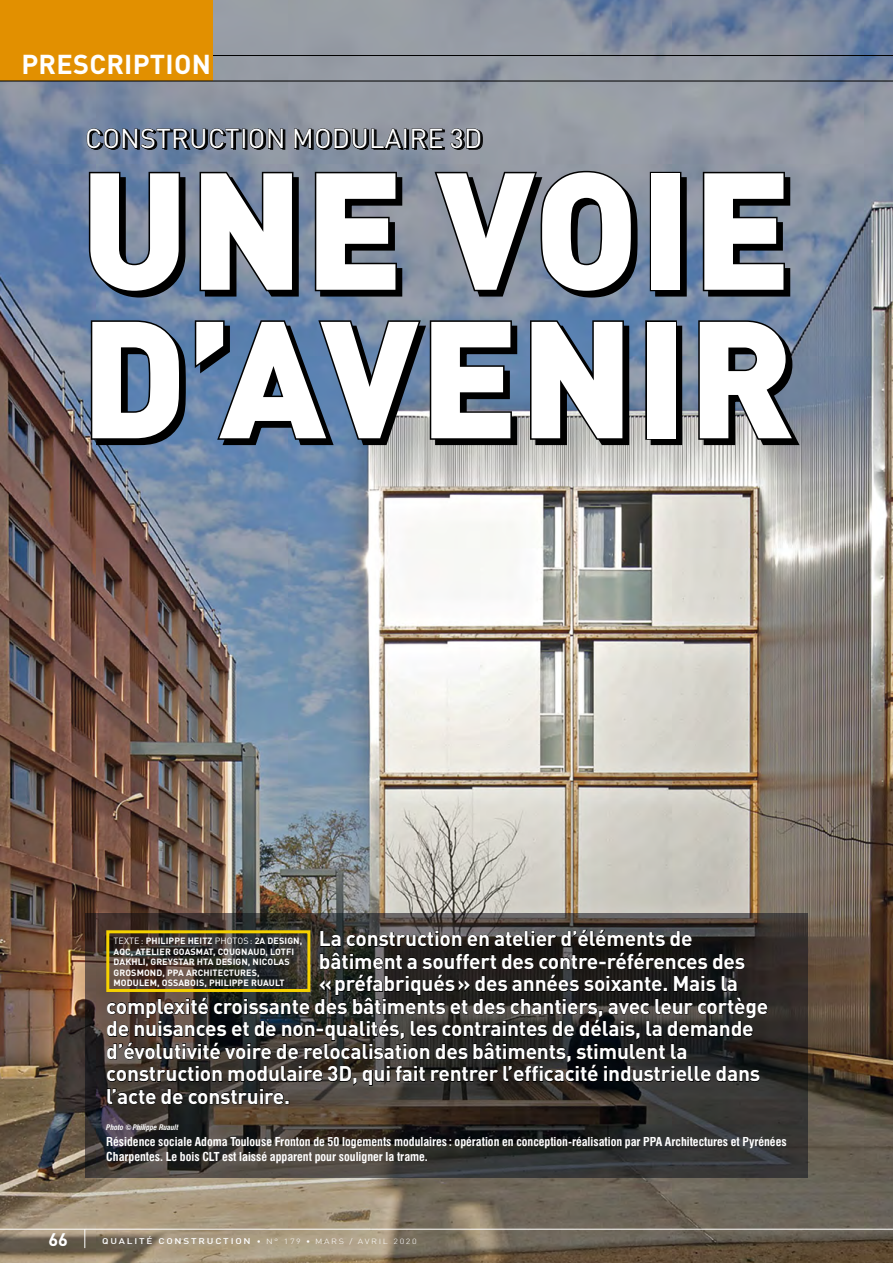
<style>
.page{position:relative;width:893px;height:1263px;background:#fff}
.page>*{position:absolute;margin:0;border:0;box-sizing:border-box;transform-origin:0 0}
.t1{font:900 163.5px/148.5px "DINOT";letter-spacing:.005em;color:#fff}
.t2{font:27px "DINOT";letter-spacing:.01em;color:#fff}
.t3{font:700 27px "DINOT";letter-spacing:.01em;color:#fff}
.t4{font:700 21px "DINOT";letter-spacing:-.01em;color:#fff}
.t5{font:700 18px "DINOT";color:#fff}
.t6{font:700 condensed 12px/15px "Swiss 721 BT";color:#fff}
.t7{font:700 9px/10.5px "DINOT";letter-spacing:.01em;color:#fff}
.t8{font:300 7.5px "DINOT";letter-spacing:.18em;color:#fff}
.t9{font:italic 700 condensed 7.5px "Swiss 721 BT";color:#fff}
.s1{font-weight:400}
.s2{font-weight:500;font-size:8.25px}
</style>
<div class="page">
<img style="left:0;top:0;width:893px;height:1263px">
<svg style="left:85px;top:1230px;width:1px;height:18px"></svg>
<hr style="left:0;top:1229px;width:893px;height:1px;background:#fff">
<hr style="left:0;top:55px;width:893px;height:1px;background:#000">
<div style="left:0;top:0;width:213px;height:81px;background:#e29000"></div>
<hr style="left:0;top:81px;width:893px;height:1px;background:#000">
<img style="left:85px;top:914px;width:723px;height:264px">
<div style="left:406px;top:130px;width:3px;height:20px;border:1px solid #000"></div>
<div style="left:655px;top:177px;width:32px;height:120px;border:3px solid #000"></div>
<div style="left:651px;top:326px;width:31px;height:119px;border:3px solid #000"></div>
<svg style="left:86px;top:128px;width:156px;height:22px;background:#475162"></svg>
<div style="left:242px;top:129px;width:3px;height:20px;border:1px solid #000"></div>
<svg style="left:249px;top:128px;width:37px;height:22px"></svg>
<svg style="left:294px;top:128px;width:110px;height:22px;background:#53585f"></svg>
<div style="left:404px;top:129px;width:3px;height:20px;border:1px solid #000"></div>
<svg style="left:411px;top:128px;width:72px;height:22px;background:#53575d"></svg>
<svg style="left:87px;top:170px;width:100px;height:129px;background:#54647c"></svg>
<svg style="left:198px;top:170px;width:102px;height:128px;background:#59667a"></svg>
<svg style="left:313px;top:170px;width:91px;height:128px;background:#5f6773"></svg>
<svg style="left:432px;top:169px;width:208px;height:130px;background:#6b7482"></svg>
<div style="left:650px;top:172px;width:31px;height:119px;border:3px solid #000"></div>
<svg style="left:701px;top:170px;width:91px;height:128px;background:#5c6574"></svg>
<svg style="left:89px;top:318px;width:430px;height:129px;background:#526985"></svg>
<svg style="left:528px;top:319px;width:103px;height:128px;background:#5c6d83"></svg>
<div style="left:645px;top:320px;width:32px;height:120px;border:3px solid #000"></div>
<svg style="left:697px;top:319px;width:104px;height:129px;background:#616e7e"></svg>
<svg style="left:106px;top:929px;width:662px;height:176px;background:#292624"></svg>
<div style="left:106px;top:930px;width:204px;height:62px;border:3px solid #f6d200"></div>
<p class="t3" style="left:21px;top:47px;width:191px">PRESCRIPTION</p>
<p class="t2" style="left:85px;top:122px;width:399px">CONSTRUCTION MODULAIRE 3D</p>
<h1 class="t1" style="left:81px;top:151px;width:716px">UNE VOIE<br>D’AVENIR</h1>
<p class="t4" style="left:319px;top:925px;width:375px">La construction en atelier d’éléments de</p>
<p class="t4" style="left:319px;top:947px;width:428px">bâtiment a souffert des contre-références des</p>
<p class="t4" style="left:319px;top:970px;width:421px">«préfabriqués» des années soixante. Mais la</p>
<p class="t4" style="left:106px;top:992px;width:664px">complexité croissante des bâtiments et des chantiers, avec leur cortège</p>
<p class="t4" style="left:106px;top:1015px;width:649px">de nuisances et de non-qualités, les contraintes de délais, la demande</p>
<p class="t4" style="left:106px;top:1037px;width:583px">d’évolutivité voire de relocalisation des bâtiments, stimulent la</p>
<p class="t4" style="left:106px;top:1060px;width:656px">construction modulaire 3D, qui fait rentrer l’efficacité industrielle dans</p>
<p class="t4" style="left:106px;top:1082px;width:185px">l’acte de construire.</p>
<p class="t7" style="left:114px;top:935px;width:190px"><span class="s1">TEXTE:</span> PHILIPPE HEITZ <span class="s1">PHOTOS:</span> 2A DESIGN, AQC, ATELIER GOASMAT, COUGNAUD, LOTFI DAKHLI, GREYSTAR HTA DESIGN, NICOLAS GROSMOND, PPA ARCHITECTURES, MODULEM, OSSABOIS, PHILIPPE RUAULT</p>
<p class="t9" style="left:106px;top:1123px;width:74px">Photo ©Philippe Ruault</p>
<p class="t6" style="left:106px;top:1134px;width:682px">Résidence sociale Adoma Toulouse Fronton de 50 logements modulaires : opération en conception-réalisation par PPA Architectures et Pyrénées<br>Charpentes. Le bois CLT est laissé apparent pour souligner la trame.</p>
<p class="t5" style="left:48px;top:1227px;width:21px">66</p>
<p class="t8" style="left:102px;top:1237px;width:316px"><span class="s2">QUALITÉ CONSTRUCTION</span> • N° 179 • MARS / AVRIL 2020</p>
</div>
